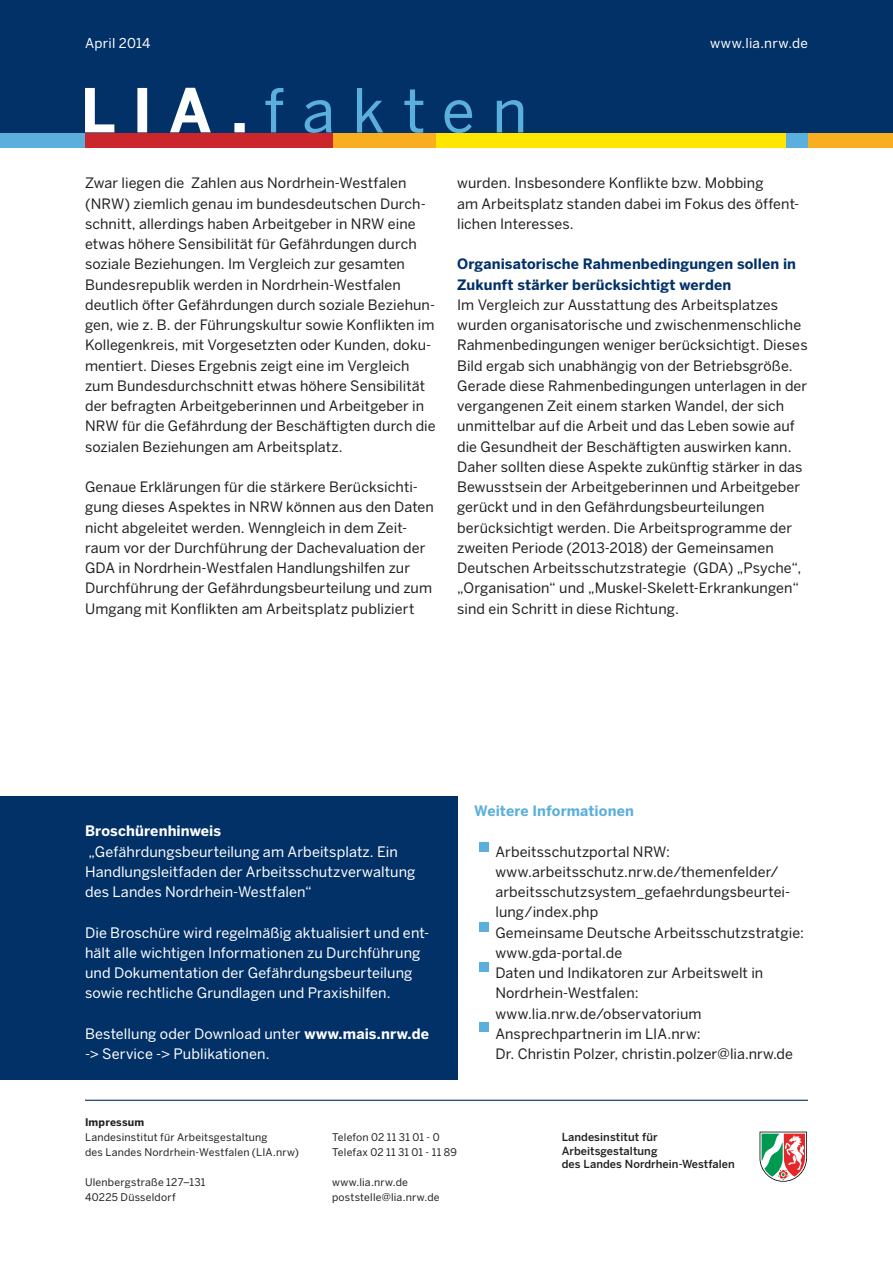
<style>
.page{position:relative;width:893px;height:1263px;background:#fff}
.page>*{position:absolute;margin:0;border:0;box-sizing:border-box;transform-origin:0 0}
.t1{font:14.4px/20.2px "Benton Sans";letter-spacing:.005em;color:#fff}
.t2{font:700 14.4px "Benton Sans";letter-spacing:.005em;color:#fff}
.t3{font:14.25px/20.2px "Benton Sans";letter-spacing:.005em;color:#231f20}
.t4{font:700 14.25px/20.2px "Benton Sans";letter-spacing:.01em;color:#023168}
.t5{font:700 14.25px "Benton Sans";letter-spacing:.005em;color:#5bafdd}
.t6{font:13.5px "Benton Sans";letter-spacing:.02em;color:#fff}
.t7{font:500 11.1px/13.4px "Benton Sans";letter-spacing:.005em;color:#231f20}
.t8{font:10.5px/15px "Benton Sans";letter-spacing:.02em;color:#231f20}
.t9{font:700 10.5px "Benton Sans";letter-spacing:.02em;color:#231f20}
.s1{font-weight:700}
</style>
<div class="page">
<svg style="left:759px;top:1131px;width:48px;height:51px"></svg>
<div style="left:0;top:0;width:893px;height:133px;background:#023168"></div>
<hr style="left:85px;top:1100px;width:723px;height:1px;background:#023168">
<div style="left:436px;top:133px;width:351px;height:15px;background:#ffe600"></div>
<div style="left:0;top:133px;width:85px;height:15px;background:#5bafdd"></div>
<div style="left:85px;top:133px;width:248px;height:15px;background:#ca262b"></div>
<div style="left:808px;top:133px;width:85px;height:15px;background:#f8ae20"></div>
<div style="left:333px;top:133px;width:103px;height:15px;background:#f8ae20"></div>
<div style="left:787px;top:133px;width:21px;height:15px;background:#5bafdd"></div>
<svg style="left:265px;top:88px;width:258px;height:45px"></svg>
<svg style="left:85px;top:88px;width:160px;height:44px"></svg>
<div style="left:0;top:796px;width:457px;height:283px;background:#023168"></div>
<div style="left:479px;top:842px;width:9px;height:9px;background:#5bafdd"></div>
<div style="left:479px;top:922px;width:9px;height:9px;background:#5bafdd"></div>
<div style="left:479px;top:962px;width:9px;height:10px;background:#5bafdd"></div>
<div style="left:479px;top:1023px;width:9px;height:9px;background:#5bafdd"></div>
<p class="t6" style="left:85px;top:35px;width:67px">April 2014</p>
<p class="t6" style="left:710px;top:35px;width:99px">www.lia.nrw.de</p>
<p class="t3" style="left:85px;top:173px;width:352px">Zwar liegen die Zahlen aus Nordrhein-Westfalen (NRW) ziemlich genau im bundesdeutschen Durch&shy;schnitt, allerdings haben Arbeitgeber in NRW eine etwas höhere Sensibilität für Gefährdungen durch soziale Beziehungen. Im Vergleich zur gesamten Bundesrepublik werden in Nordrhein-Westfalen deutlich öfter Gefährdungen durch soziale Beziehun&shy;gen, wie z. B. der Führungskultur sowie Konflikten im Kollegenkreis, mit Vorgesetzten oder Kunden, doku&shy;mentiert. Dieses Ergebnis zeigt eine im Vergleich zum Bundesdurchschnitt etwas höhere Sensibilität der befragten Arbeitgeberinnen und Arbeitgeber in NRW für die Gefährdung der Beschäftigten durch die sozialen Beziehungen am Arbeitsplatz.</p>
<p class="t3" style="left:85px;top:477px;width:350px">Genaue Erklärungen für die stärkere Berücksichti&shy;gung dieses Aspektes in NRW können aus den Daten nicht abgeleitet werden. Wenngleich in dem Zeit&shy;raum vor der Durchführung der Dachevaluation der GDA in Nordrhein-Westfalen Handlungshilfen zur Durchführung der Gefährdungsbeurteilung und zum Umgang mit Konflikten am Arbeitsplatz publiziert</p>
<p class="t3" style="left:457px;top:173px;width:344px">wurden. Insbesondere Konflikte bzw. Mobbing<br>am Arbeitsplatz standen dabei im Fokus des öffent&shy;lichen Interesses.</p>
<p class="t4" style="left:457px;top:254px;width:340px">Organisatorische Rahmenbedingungen sollen in<br>Zukunft stärker berücksichtigt werden</p>
<p class="t3" style="left:457px;top:294px;width:352px">Im Vergleich zur Ausstattung des Arbeitsplatzes wurden organisatorische und zwischenmenschliche Rahmenbedingungen weniger berücksichtigt. Dieses Bild ergab sich unabhängig von der Betriebsgröße.<br>Gerade diese Rahmenbedingungen unterlagen in der vergangenen Zeit einem starken Wandel, der sich unmittelbar auf die Arbeit und das Leben sowie auf die Gesundheit der Beschäftigten auswirken kann.<br>Daher sollten diese Aspekte zukünftig stärker in das Bewusstsein der Arbeitgeberinnen und Arbeitgeber gerückt und in den Gefährdungsbeurteilungen berücksichtigt werden. Die Arbeitsprogramme der zweiten Periode (2013-2018) der Gemeinsamen Deutschen Arbeitsschutzstrategie (GDA) „Psyche“, „Organisation“ und „Muskel-Skelett-Erkrankungen“ sind ein Schritt in diese Richtung.</p>
<p class="t2" style="left:85px;top:822px;width:138px">Broschürenhinweis</p>
<p class="t1" style="left:85px;top:841px;width:332px">„Gefährdungsbeurteilung am Arbeitsplatz. Ein<br>Handlungsleitfaden der Arbeitsschutzverwaltung des Landes Nordrhein-Westfalen“</p>
<p class="t1" style="left:85px;top:922px;width:346px">Die Broschüre wird regelmäßig aktualisiert und ent&shy;hält alle wichtigen Informationen zu Durchführung und Dokumentation der Gefährdungsbeurteilung sowie rechtliche Grundlagen und Praxishilfen.</p>
<p class="t1" style="left:85px;top:1023px;width:345px">Bestellung oder Download unter <span class="s1">www.mais.nrw.de </span>-&gt; Service -&gt; Publikationen.</p>
<p class="t5" style="left:474px;top:802px;width:161px">Weitere Informationen</p>
<p class="t3" style="left:495px;top:841px;width:310px">Arbeitsschutzportal NRW: www.arbeitsschutz.nrw.de/themenfelder/ arbeitsschutzsystem_gefaehrdungsbeurtei&shy;lung/index.php<br>Gemeinsame Deutsche Arbeitsschutzstratgie: www.gda-portal.de<br>Daten und Indikatoren zur Arbeitswelt in Nordrhein-Westfalen: www.lia.nrw.de/observatorium Ansprechpartnerin im LIA.nrw:<br>Dr. Christin Polzer, christin.polzer@lia.nrw.de</p>
<p class="t9" style="left:85px;top:1116px;width:61px">Impressum</p>
<p class="t8" style="left:85px;top:1129px;width:215px">Landesinstitut für Arbeitsgestaltung<br>des Landes Nordrhein-Westfalen (LIA.nrw)</p>
<p class="t8" style="left:85px;top:1174px;width:122px">Ulenbergstraße 127–131<br>40225 Düsseldorf</p>
<p class="t8" style="left:332px;top:1129px;width:126px">Telefon 02 11 31 01 - 0<br>Telefax 02 11 31 01 - 11 89</p>
<p class="t8" style="left:332px;top:1174px;width:109px">www.lia.nrw.de poststelle@lia.nrw.de</p>
<p class="t7" style="left:562px;top:1130px;width:175px">Landesinstitut für<br>Arbeitsgestaltung<br>des Landes Nordrhein-Westfalen</p>
</div>
